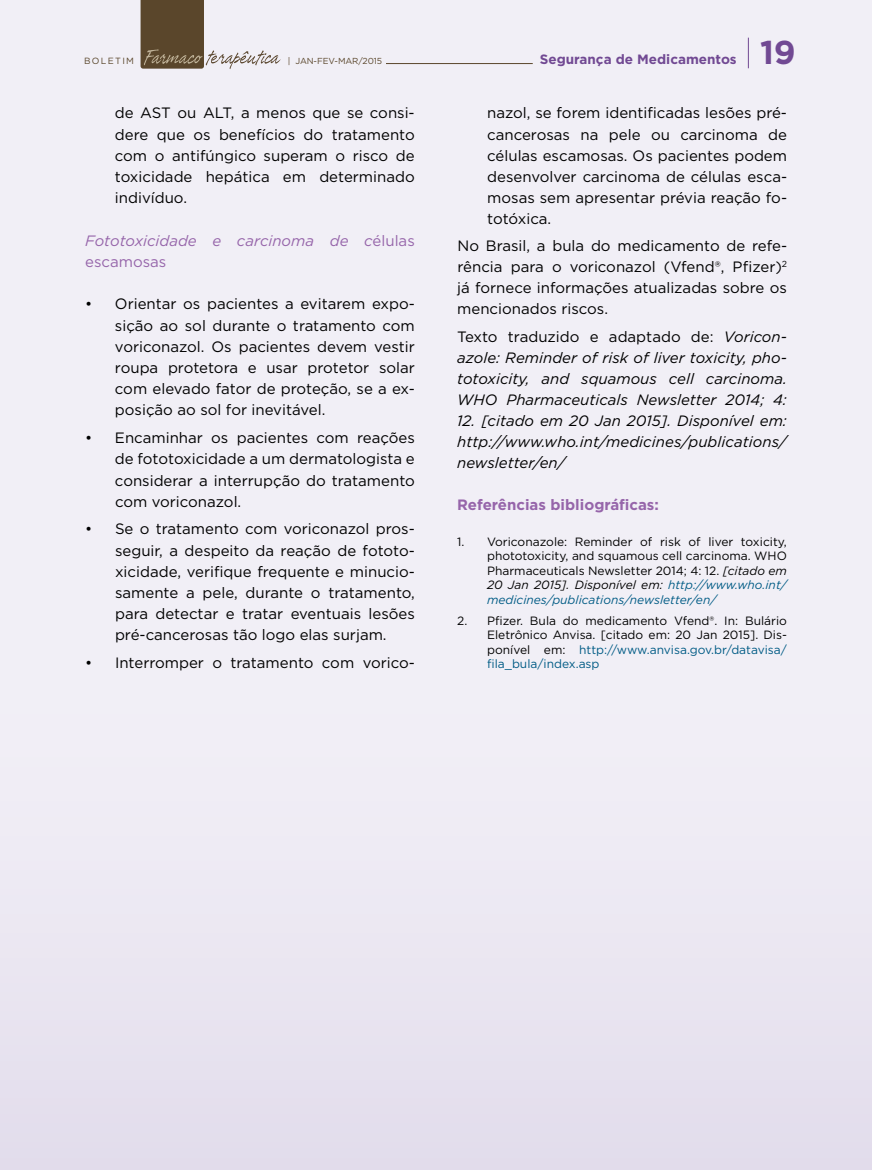
<style>
.page{position:relative;width:872px;height:1170px;background:#fff}
.page>*{position:absolute;margin:0;border:0;box-sizing:border-box;transform-origin:0 0}
.t1{font:700 33px "Gotham";color:#714993}
.t2{font:15px/21.1px "Gotham";color:#000;text-align:justify}
.t3{font:italic 15px/21px "Gotham";color:#000;text-align:justify}
.t4{font:italic 15px/21.1px "Gotham";color:#9665aa}
.t5{font:700 15px "Gotham";color:#9665aa}
.t6{font:700 13.5px "Gotham";color:#714993}
.t7{font:12px/14.4px "Gotham";color:#000;text-align:justify}
.t8{font:9px "Gotham";letter-spacing:.15em;color:#5a462b}
.t9{font:8.7px "Gotham";letter-spacing:-.01em;color:#5a462b}
.s1{font-style:normal}
.s2{font-style:italic}
.s3{font-style:italic;color:#005b85}
.s4{color:#005b85}
</style>
<div class="page">
<div style="left:0;top:0;width:872px;height:1169px;background:linear-gradient(to right,#eeecf4,#efecf4)"></div>
<svg style="left:141px;top:0;width:140px;height:69px"></svg>
<hr style="left:748px;top:38px;width:1px;height:30px;background:#714993">
<hr style="left:386px;top:63px;width:147px;height:1px;background:#5a462b">
<p class="t8" style="left:84px;top:55px;width:52px">BOLETIM</p>
<p class="t9" style="left:288px;top:55px;width:96px">| JAN-FEV-MAR/2015</p>
<p class="t6" style="left:540px;top:50px;width:198px">Segurança de Medicamentos</p>
<h1 class="t1" style="left:760px;top:30px;width:37px">19</h1>
<p class="t2" style="left:115px;top:102px;width:301px">de AST ou ALT, a menos que se consi&shy;dere que os benefícios do tratamento com o antifúngico superam o risco de toxicidade hepática em determinado indivíduo.</p>
<p class="t4" style="left:85px;top:229px;width:331px">Fototoxicidade e carcinoma de c<span class="s1">élulas escamosas</span></p>
<p class="t2" style="left:115px;top:293px;width:301px;text-indent:-30px">• Orientar os pacientes a evitarem expo&shy;sição ao sol durante o tratamento com voriconazol. Os pacientes devem vestir roupa protetora e usar protetor solar com elevado fator de proteção, se a ex&shy;posição ao sol for inevitável.</p>
<p class="t2" style="left:115px;top:427px;width:301px;text-indent:-30px">• Encaminhar os pacientes com reações de fototoxicidade a um dermatologista e considerar a interrupção do tratamento com voriconazol.</p>
<p class="t2" style="left:115px;top:518px;width:301px;text-indent:-30px">• Se o tratamento com voriconazol pros&shy;seguir, a despeito da reação de fototo&shy;xicidade, verifique frequente e minucio&shy;samente a pele, durante o tratamento, para detectar e tratar eventuais lesões pré-cancerosas tão logo elas surjam.</p>
<p class="t2" style="left:85px;top:651px;width:331px">• Interromper o tratamento com vorico-</p>
<p class="t2" style="left:487px;top:102px;width:301px">nazol, se forem identificadas lesões pré&shy;cancerosas na pele ou carcinoma de células escamosas. Os pacientes podem desenvolver carcinoma de células esca&shy;mosas sem apresentar prévia reação fo&shy;totóxica.</p>
<p class="t2" style="left:457px;top:235px;width:331px">No Brasil, a bula do medicamento de refe&shy;rência para o voriconazol (Vfend®, Pfizer)<sup>2 </sup>já fornece informações atualizadas sobre os mencionados riscos.</p>
<p class="t3" style="left:457px;top:325px;width:331px"><span class="s1">Texto traduzido e adaptado de:</span> Voricon&shy;azole: Reminder of risk of liver toxicity, pho&shy;totoxicity, and squamous cell carcinoma.<br>WHO Pharmaceuticals Newsletter 2014; 4:</p>
<p class="t3" style="left:457px;top:410px;width:331px">12. [citado em 20 Jan 2015]. Disponível em: http://www.who.int/medicines/publications/ newsletter/en/</p>
<p class="t5" style="left:457px;top:495px;width:203px">Referências bibliográficas:</p>
<p class="t7" style="left:487px;top:534px;width:301px;text-indent:-30px">1. Voriconazole: Reminder of risk of liver toxicity, phototoxicity, and squamous cell carcinoma. WHO Pharmaceuticals Newsletter 2014; 4: 12. <span class="s2">[citado em 20 Jan 2015]. Disponível em:</span> <span class="s3">http://www.who.int/ medicines/publications/newsletter/en/</span></p>
<p class="t7" style="left:487px;top:613px;width:301px;text-indent:-30px">2. Pfizer. Bula do medicamento Vfend®. In: Bulário Eletrônico Anvisa. [citado em: 20 Jan 2015]. Dis&shy;ponível em: <span class="s4">http://www.anvisa.gov.br/datavisa/ fila_bula/index.asp</span></p>
</div>
